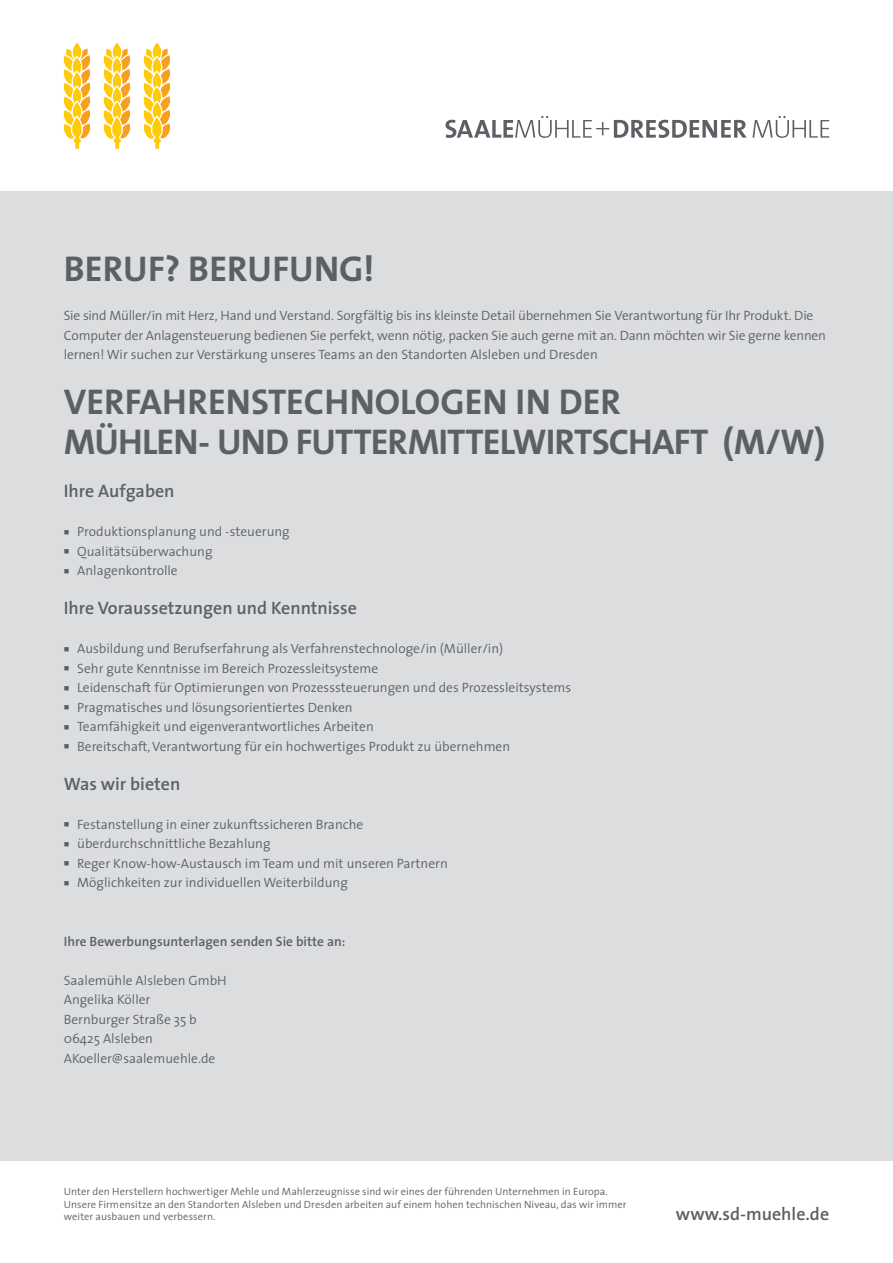
<style>
.page{position:relative;width:893px;height:1263px;background:#fff}
.page>*{position:absolute;margin:0;border:0;box-sizing:border-box;transform-origin:0 0}
.t1{font:700 36px/39.8px "The Sans";letter-spacing:-.005em;color:#5c6065}
.t2{font:600 18px "The Sans";color:#5c6065}
.t3{font:300 13.5px/19.5px "The Sans";color:#5c6065}
.t4{font:600 13.5px "The Sans";color:#5c6065}
.t5{font:300 10.5px/12.6px "The Sans";letter-spacing:.005em;color:#5c6065}
</style>
<div class="page">
<div style="left:0;top:191px;width:893px;height:970px;background:#dcddde"></div>
<svg style="left:445px;top:116px;width:384px;height:22px"></svg>
<svg style="left:144px;top:43px;width:26px;height:106px"></svg>
<svg style="left:64px;top:43px;width:26px;height:106px"></svg>
<svg style="left:104px;top:43px;width:26px;height:106px"></svg>
<h1 class="t1" style="left:64px;top:248px;width:312px">BERUF? BERUFUNG!</h1>
<p class="t3" style="left:64px;top:305px;width:764px">Sie sind Müller/in mit Herz, Hand und Verstand. Sorgfältig bis ins kleinste Detail übernehmen Sie Verantwortung für Ihr Produkt. Die<br>Computer der Anlagensteuerung bedienen Sie perfekt, wenn nötig, packen Sie auch gerne mit an. Dann möchten wir Sie gerne kennen lernen! Wir suchen zur Verstärkung unseres Teams an den Standorten Alsleben und Dresden</p>
<h1 class="t1" style="left:64px;top:381px;width:763px">VERFAHRENSTECHNOLOGEN IN DER<br>MÜHLEN- UND FUTTERMITTELWIRTSCHAFT (M/W)</h1>
<h2 class="t2" style="left:64px;top:476px;width:112px">Ihre Aufgaben</h2>
<p class="t3" style="left:64px;top:521px;width:227px">■ Produktionsplanung und -steuerung</p>
<p class="t3" style="left:64px;top:541px;width:150px">■ Qualitätsüberwachung</p>
<p class="t3" style="left:64px;top:560px;width:116px">■ Anlagenkontrolle</p>
<h2 class="t2" style="left:64px;top:593px;width:295px">Ihre Voraussetzungen und Kenntnisse</h2>
<p class="t3" style="left:64px;top:638px;width:441px">■ Ausbildung und Berufserfahrung als Verfahrenstechnologe/in (Müller/in)</p>
<p class="t3" style="left:64px;top:658px;width:316px">■ Sehr gute Kenntnisse im Bereich Prozessleitsysteme</p>
<p class="t3" style="left:64px;top:677px;width:509px">■ Leidenschaft für Optimierungen von Prozesssteuerungen und des Prozessleitsystems</p>
<p class="t3" style="left:64px;top:697px;width:290px">■ Pragmatisches und lösungsorientiertes Denken</p>
<p class="t3" style="left:64px;top:716px;width:311px">■ Teamfähigkeit und eigenverantwortliches Arbeiten</p>
<p class="t3" style="left:64px;top:736px;width:448px">■ Bereitschaft, Verantwortung für ein hochwertiges Produkt zu übernehmen</p>
<h2 class="t2" style="left:64px;top:769px;width:118px">Was wir bieten</h2>
<p class="t3" style="left:64px;top:814px;width:301px">■ Festanstellung in einer zukunftssicheren Branche</p>
<p class="t3" style="left:64px;top:833px;width:208px">■ überdurchschnittliche Bezahlung</p>
<p class="t3" style="left:64px;top:853px;width:385px">■ Reger Know-how-Austausch im Team und mit unseren Partnern</p>
<p class="t3" style="left:64px;top:872px;width:286px">■ Möglichkeiten zur individuellen Weiterbildung</p>
<p class="t4" style="left:64px;top:930px;width:283px">Ihre Bewerbungsunterlagen senden Sie bitte an:</p>
<p class="t3" style="left:64px;top:970px;width:164px">Saalemühle Alsleben GmbH<br>Angelika Köller<br>Bernburger Straße 35 b<br>06425 Alsleben<br>AKoeller@saalemuehle.de</p>
<p class="t5" style="left:64px;top:1185px;width:564px">Unter den Herstellern hochwertiger Mehle und Mahlerzeugnisse sind wir eines der führenden Unternehmen in Europa.<br>Unsere Firmensitze an den Standorten Alsleben und Dresden arbeiten auf einem hohen technischen Niveau, das wir immer weiter ausbauen und verbessern.</p>
<h2 class="t2" style="left:676px;top:1198px;width:155px">www.sd-muehle.de</h2>
</div>
